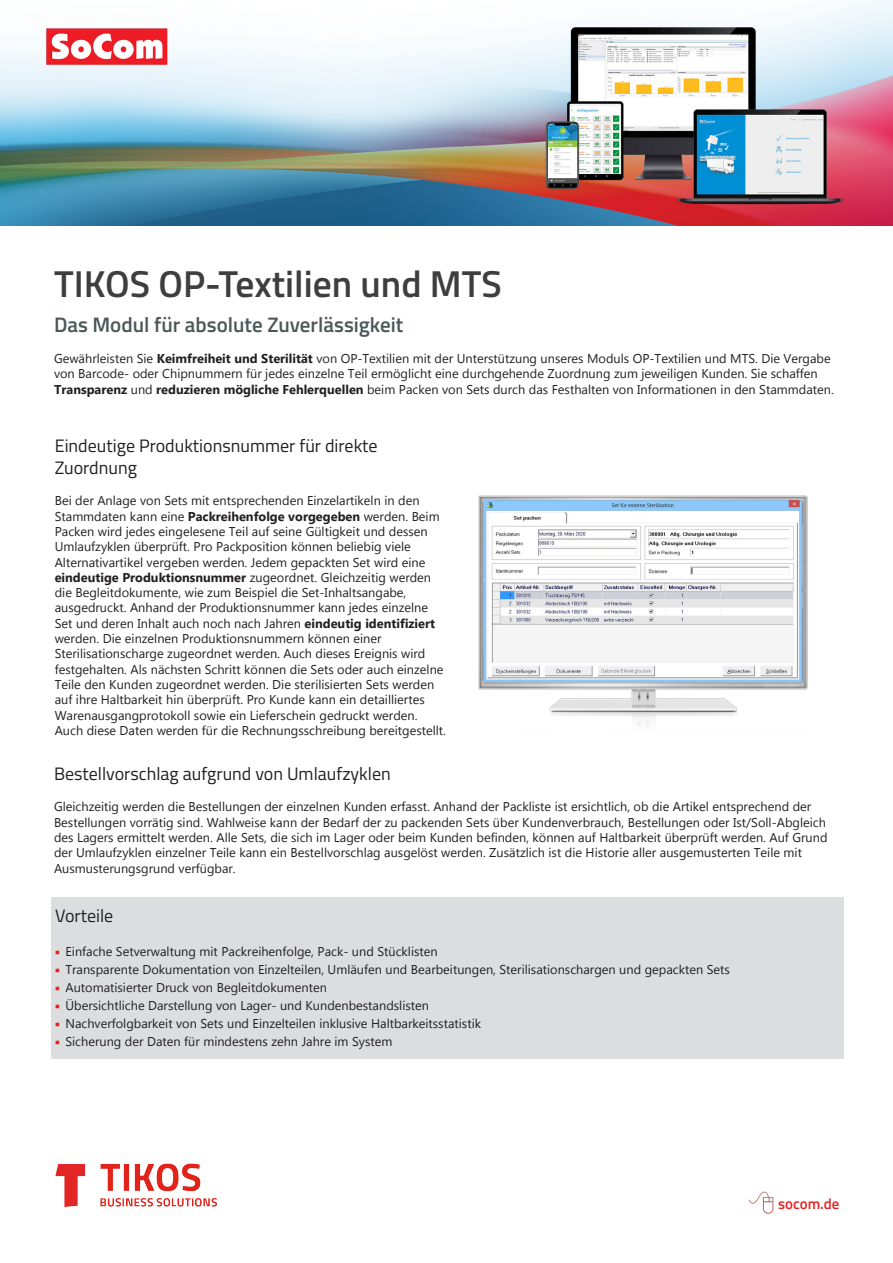
<style>
.page{position:relative;width:893px;height:1263px;background:#fff}
.page>*{position:absolute;margin:0;border:0;box-sizing:border-box;transform-origin:0 0}
.t1{font:600 37.5px "Titillium Web";color:#3e3e3f}
.t2{font:600 21px "Titillium Web";color:#4d5757}
.t3{font:18px/21.6px "Titillium Web";color:#231f20}
.t4{font:600 15px "Titillium Web";color:#e32626}
.t5{font:12.75px/15.3px "Gadugi";color:#231f20}
.s1{font-weight:700}
.s2{font-family:"Titillium Web";font-weight:900;color:#ee1d23}
</style>
<div class="page">
<img style="left:0;top:0;width:893px;height:225px">
<img style="left:55px;top:1163px;width:162px;height:44px">
<img style="left:478px;top:495px;width:330px;height:232px">
<img style="left:748px;top:1191px;width:25px;height:22px">
<div style="left:51px;top:898px;width:792px;height:161px;background:#dcdddf"></div>
<p class="t1" style="left:54px;top:256px;width:449px">TIKOS OP-Textilien und MTS</p>
<p class="t2" style="left:54px;top:308px;width:351px">Das Modul für absolute Zuverlässigkeit</p>
<p class="t5" style="left:54px;top:351px;width:781px">Gewährleisten Sie <span class="s1">Keimfreiheit und Sterilität</span> von OP-Textilien mit der Unterstützung unseres Moduls OP-Textilien und MTS. Die Vergabe von Barcode- oder Chipnummern für jedes einzelne Teil ermöglicht eine durchgehende Zuordnung zum jeweiligen Kunden. Sie schaffen<br><span class="s1">Transparenz</span> und <span class="s1">reduzieren mögliche Fehlerquellen</span> beim Packen von Sets durch das Festhalten von Informationen in den Stammdaten.</p>
<p class="t3" style="left:55px;top:434px;width:324px">Eindeutige Produktionsnummer für direkte<br>Zuordnung</p>
<p class="t5" style="left:55px;top:493px;width:393px">Bei der Anlage von Sets mit entsprechenden Einzelartikeln in den Stammdaten kann eine <span class="s1">Packreihenfolge vorgegeben</span> werden. Beim Packen wird jedes eingelesene Teil auf seine Gültigkeit und dessen Umlaufzyklen überprüft. Pro Packposition können beliebig viele Alternativartikel vergeben werden. Jedem gepackten Set wird eine <span class="s1">eindeutige Produktionsnummer</span> zugeordnet. Gleichzeitig werden die Begleitdokumente, wie zum Beispiel die Set-Inhaltsangabe, ausgedruckt. Anhand der Produktionsnummer kann jedes einzelne Set und deren Inhalt auch noch nach Jahren <span class="s1">eindeutig identifiziert </span>werden. Die einzelnen Produktionsnummern können einer Sterilisationscharge zugeordnet werden. Auch dieses Ereignis wird festgehalten. Als nächsten Schritt können die Sets oder auch einzelne Teile den Kunden zugeordnet werden. Die sterilisierten Sets werden auf ihre Haltbarkeit hin überprüft. Pro Kunde kann ein detailliertes Warenausgangprotokoll sowie ein Lieferschein gedruckt werden.<br>Auch diese Daten werden für die Rechnungsschreibung bereitgestellt.</p>
<p class="t3" style="left:54px;top:762px;width:338px">Bestellvorschlag aufgrund von Umlaufzyklen</p>
<p class="t5" style="left:54px;top:799px;width:775px">Gleichzeitig werden die Bestellungen der einzelnen Kunden erfasst. Anhand der Packliste ist ersichtlich, ob die Artikel entsprechend der Bestellungen vorrätig sind. Wahlweise kann der Bedarf der zu packenden Sets über Kundenverbrauch, Bestellungen oder Ist/Soll-Abgleich des Lagers ermittelt werden. Alle Sets, die sich im Lager oder beim Kunden befinden, können auf Haltbarkeit überprüft werden. Auf Grund der Umlaufzyklen einzelner Teile kann ein Bestellvorschlag ausgelöst werden. Zusätzlich ist die Historie aller ausgemusterten Teile mit Ausmusterungsgrund verfügbar.</p>
<p class="t3" style="left:55px;top:904px;width:60px">Vorteile</p>
<p class="t5" style="left:55px;top:943px;width:384px"><span class="s2">•</span> Einfache Setverwaltung mit Packreihenfolge, Pack- und Stücklisten</p>
<p class="t5" style="left:55px;top:961px;width:676px"><span class="s2">•</span> Transparente Dokumentation von Einzelteilen, Umläufen und Bearbeitungen, Sterilisationschargen und gepackten Sets</p>
<p class="t5" style="left:55px;top:979px;width:273px"><span class="s2">•</span> Automatisierter Druck von Begleitdokumenten</p>
<p class="t5" style="left:55px;top:997px;width:375px"><span class="s2">•</span> Übersichtliche Darstellung von Lager- und Kundenbestandslisten</p>
<p class="t5" style="left:55px;top:1015px;width:427px"><span class="s2">•</span> Nachverfolgbarkeit von Sets und Einzelteilen inklusive Haltbarkeitsstatistik</p>
<p class="t5" style="left:55px;top:1033px;width:339px"><span class="s2">•</span> Sicherung der Daten für mindestens zehn Jahre im System</p>
<p class="t4" style="left:778px;top:1192px;width:63px">socom.de</p>
</div>
